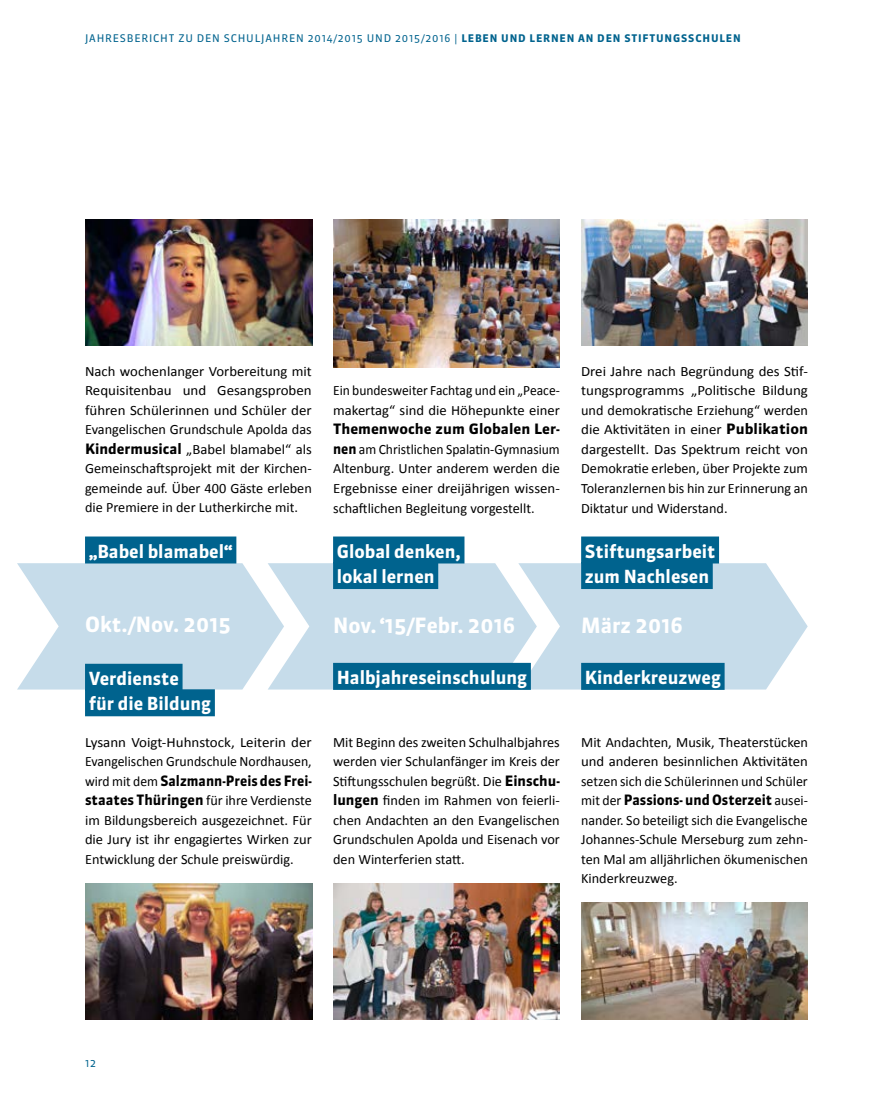
<style>
.page{position:relative;width:893px;height:1106px;background:#fff}
.page>*{position:absolute;margin:0;border:0;box-sizing:border-box;transform-origin:0 0}
.t1{font:700 21px "Sanuk";color:#fff}
.t2{font:700 18px/25.5px "Sanuk";color:#fff}
.t3{font:14.25px/19.5px "Calibri";color:#000;text-align:justify}
.t4{font:14.25px/19.5px "Calibri";color:#000;text-align:justify;scale:1.04 1}
.t5{font:14.25px/19.5px "Calibri";color:#000;scale:.95 1}
.t6{font:14.25px/19.5px "Calibri";color:#000;scale:1.05 1}
.t7{font:700 14.25px "Sanuk";color:#000}
.t8{font:700 14.25px "Sanuk";color:#000;scale:.96 1}
.t9{font:700 14.25px "Sanuk";color:#000;scale:1.05 1}
.t10{font:10.5px "Sanuk";letter-spacing:.08em;color:#00638e}
.s1{font-weight:700}
.s2{font-family:"Sanuk";font-weight:700}
.s3{font-family:"Calibri";font-weight:400}
</style>
<div class="page">
<svg style="left:17px;top:563px;width:791px;height:126px;background:#cde0ec"></svg>
<div style="left:85px;top:536px;width:151px;height:27px;background:#00638e"></div>
<div style="left:85px;top:663px;width:98px;height:27px;background:#00638e"></div>
<div style="left:85px;top:689px;width:130px;height:27px;background:#00638e"></div>
<div style="left:333px;top:536px;width:131px;height:27px;background:#00638e"></div>
<div style="left:333px;top:562px;width:105px;height:27px;background:#00638e"></div>
<div style="left:333px;top:663px;width:198px;height:27px;background:#00638e"></div>
<div style="left:581px;top:536px;width:138px;height:27px;background:#00638e"></div>
<div style="left:581px;top:562px;width:132px;height:27px;background:#00638e"></div>
<div style="left:581px;top:663px;width:144px;height:27px;background:#00638e"></div>
<img style="left:85px;top:220px;width:227px;height:125px">
<img style="left:85px;top:883px;width:227px;height:136px">
<img style="left:333px;top:220px;width:227px;height:147px">
<img style="left:333px;top:883px;width:227px;height:136px">
<img style="left:581px;top:902px;width:227px;height:117px">
<img style="left:581px;top:220px;width:227px;height:125px">
<p class="t10" style="left:85px;top:32px;width:657px">JAHRESBERICHT ZU DEN SCHULJAHREN 2014/2015 UND 2015/2016 | <span class="s1">LEBEN UND LERNEN AN DEN STIFTUNGSSCHULEN</span></p>
<p class="t3" style="left:85px;top:361px;width:228px">Nach wochenlanger Vorbereitung mit Requisitenbau und Gesangsproben führen Schülerinnen und Schüler der Evangelischen Grundschule Apolda das <span class="s2">Kindermusical</span> „Babel blamabel“ als Gemeinschaftsprojekt mit der Kirchen&shy;gemeinde auf. Über 400 Gäste erleben die Premiere in der Lutherkirche mit.</p>
<p class="t2" style="left:89px;top:538px;width:146px">„Babel blamabel“</p>
<h1 class="t1" style="left:85px;top:611px;width:148px">Okt./Nov. 2015</h1>
<p class="t2" style="left:89px;top:665px;width:124px">Verdienste<br>für die Bildung</p>
<p class="t6" style="left:85px;top:731px;width:217px">Lysann Voigt-Huhnstock, Leiterin der<br>Evangelischen Grundschule Nordhausen,</p>
<p class="t8" style="left:85px;top:771px;width:238px"><span class="s3">wird mit dem</span> Salzmann-Preis des Frei-</p>
<p class="t3" style="left:85px;top:790px;width:228px"><span class="s2">staates Thüringen</span> für ihre Verdienste im Bildungsbereich ausgezeichnet. Für die Jury ist ihr engagiertes Wirken zur Entwicklung der Schule preiswürdig.</p>
<p class="t5" style="left:333px;top:380px;width:240px">Ein bundesweiter Fachtag und ein „Peace&shy;makertag“ sind die Höhepunkte einer</p>
<p class="t9" style="left:333px;top:420px;width:217px">Themenwoche zum Globalen Ler-</p>
<p class="t5" style="left:333px;top:439px;width:240px;text-align:justify"><span class="s2">nen</span> am Christlichen Spalatin-Gymnasium Altenburg. Unter anderem werden die Ergebnisse einer dreijährigen wissen&shy;schaftlichen Begleitung vorgestellt.</p>
<p class="t2" style="left:337px;top:538px;width:126px">Global denken, lokal lernen</p>
<h1 class="t1" style="left:333px;top:612px;width:184px">Nov. ‘15/Febr. 2016</h1>
<p class="t2" style="left:337px;top:664px;width:192px">Halbjahreseinschulung</p>
<p class="t3" style="left:333px;top:731px;width:228px">Mit Beginn des zweiten Schulhalbjahres werden vier Schulanfänger im Kreis der Stiftungsschulen begrüßt. Die <span class="s2">Einschu&shy;lungen</span> finden im Rahmen von feierli&shy;chen Andachten an den Evangelischen Grundschulen Apolda und Eisenach vor den Winterferien statt.</p>
<p class="t4" style="left:581px;top:361px;width:220px">Drei Jahre nach Begründung des Stif&shy;tungsprogramms „Politische Bildung und demokratische Erziehung“ werden die Aktivitäten in einer <span class="s2">Publikation </span>dargestellt. Das Spektrum reicht von Demokratie erleben, über Projekte zum Toleranzlernen bis hin zur Erinnerung an Diktatur und Widerstand.</p>
<p class="t2" style="left:585px;top:538px;width:132px">Stiftungsarbeit zum Nachlesen</p>
<h1 class="t1" style="left:581px;top:612px;width:103px">März 2016</h1>
<p class="t2" style="left:585px;top:664px;width:138px">Kinderkreuzweg</p>
<p class="t3" style="left:581px;top:731px;width:228px">Mit Andachten, Musik, Theaterstücken und anderen besinnlichen Aktivitäten setzen sich die Schülerinnen und Schüler</p>
<p class="t7" style="left:581px;top:791px;width:228px"><span class="s3">mit der</span> Passions- und Osterzeit <span class="s3">ausei-</span></p>
<p class="t3" style="left:581px;top:809px;width:228px">nander. So beteiligt sich die Evangelische Johannes-Schule Merseburg zum zehn&shy;ten Mal am alljährlichen ökumenischen Kinderkreuzweg.</p>
<p class="t10" style="left:85px;top:1056px;width:13px">12</p>
</div>
